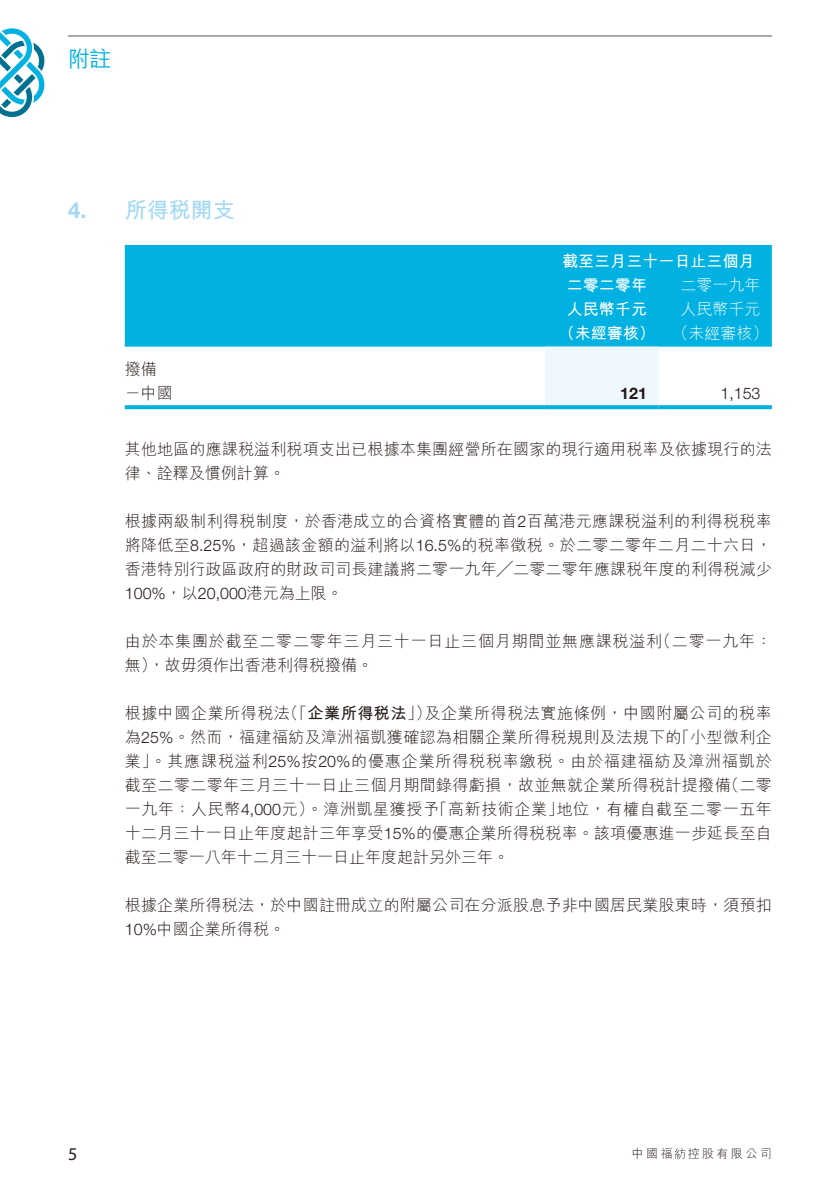
<style>
.page{position:relative;width:840px;height:1191px;background:#fff}
.page>*{position:absolute;margin:0;border:0;box-sizing:border-box;transform-origin:0 0}
.t1{font:22px "M Hei HK Bold E Ten B5 H";color:#a2d9f1}
.t2{font:22px "M Hei HK Medium E Ten B5 H";color:#00b1e1}
.t3{font:18px "Myriad Pro";color:#231916}
.t4{font:16px/24px "M Hei HK Light E Ten B5 H";letter-spacing:.01em;color:#231916}
.t5{font:16px/24px "M Hei HK Light E Ten B5 H";letter-spacing:.05em;color:#231916}
.t6{font:16px/24px "M Hei HK Bold E Ten B5 H";color:#fff}
.t7{font:300 16px "Helvetica Neue LT Std";color:#231916}
.t8{font:16px "M Hei HK Light E Ten B5 H";color:#fff}
.t9{font:700 16px "Helvetica Neue LT Std";color:#231916}
.t10{font:12px "M Hei HK Light E Ten B5 H";letter-spacing:.2em;color:#231916}
.s1{font-family:"Helvetica Neue LT Std";font-weight:700}
.s2{font-family:"M Hei HK Light E Ten B5 H"}
.s3{font-family:"Helvetica Neue LT Std";font-weight:300}
.s4{font-family:"M Hei HK Light E Ten B5 H";font-weight:400}
.s5{font-family:"M Hei HK Bold E Ten B5 H"}
</style>
<div class="page">
<svg style="left:675px;top:1148px;width:10px;height:11px"></svg>
<hr style="left:68px;top:35px;width:703px;height:1px;background:#595857">
<svg style="left:0;top:28px;width:45px;height:89px"></svg>
<div style="left:125px;top:245px;width:646px;height:102px;background:#00b1e1"></div>
<div style="left:545px;top:347px;width:113px;height:58px;background:#eff8fd"></div>
<svg style="left:125px;top:405px;width:419px;height:4px;background:#0db4e2"></svg>
<svg style="left:544px;top:405px;width:114px;height:4px"></svg>
<svg style="left:658px;top:405px;width:113px;height:4px"></svg>
<h1 class="t2" style="left:68px;top:50px;width:45px">附註</h1>
<h1 class="t1" style="left:68px;top:202px;width:168px"><span class="s1">4.</span> 所得稅開支</h1>
<p class="t4" style="left:125px;top:359px;width:49px">撥備－中國</p>
<p class="t6" style="left:562px;top:251px;width:193px">截至三月三十一日止三個月二零二零年</p>
<p class="t8" style="left:680px;top:279px;width:81px">二零一九年</p>
<p class="t6" style="left:566px;top:299px;width:81px">人民幣千元</p>
<p class="t8" style="left:680px;top:303px;width:81px">人民幣千元</p>
<p class="t6" style="left:558px;top:323px;width:211px">（未經審核） <span class="s2">（未經審核）</span></p>
<p class="t9" style="left:620px;top:384px;width:28px">121</p>
<p class="t7" style="left:720px;top:387px;width:42px">1,153</p>
<p class="t4" style="left:125px;top:439px;width:648px">其他地區的應課稅溢利稅項支出已根據本集團經營所在國家的現行適用稅率及依據現行的法律、詮釋及慣例計算。</p>
<p class="t4" style="left:125px;top:511px;width:648px;text-align:justify">根據兩級制利得稅制度，於香港成立的合資格實體的首<span class="s3">2</span>百萬港元應課稅溢利的利得稅稅率將降低至<span class="s3">8.25%</span>，超過該金額的溢利將以<span class="s3">16.5%</span>的稅率徵稅。於二零二零年二月二十六日，香港特別行政區政府的財政司司長建議將二零一九年╱二零二零年應課稅年度的利得稅減少</p>
<p class="t7" style="left:125px;top:588px;width:219px">100%<span class="s4">，以</span>20,000<span class="s4">港元為上限。</span></p>
<p class="t5" style="left:125px;top:631px;width:648px">由於本集團於截至二零二零年三月三十一日止三個月期間並無應課稅溢利（二零一九年：無），故毋須作出香港利得稅撥備。</p>
<p class="t4" style="left:125px;top:703px;width:648px;text-align:justify">根據中國企業所得稅法（「<span class="s5">企業所得稅法</span>」）及企業所得稅法實施條例，中國附屬公司的稅率為<span class="s3">25%</span>。然而，福建福紡及漳洲福凱獲確認為相關企業所得稅規則及法規下的「小型微利企業」。其應課稅溢利<span class="s3">25%</span>按<span class="s3">20%</span>的優惠企業所得稅稅率繳稅。由於福建福紡及漳洲福凱於截至二零二零年三月三十一日止三個月期間錄得虧損，故並無就企業所得稅計提撥備（二零一九年：人民幣<span class="s3">4,000</span>元）。漳洲凱星獲授予「高新技術企業」地位，有權自截至二零一五年十二月三十一日止年度起計三年享受<span class="s3">15%</span>的優惠企業所得稅稅率。該項優惠進一步延長至自截至二零一八年十二月三十一日止年度起計另外三年。</p>
<p class="t4" style="left:125px;top:895px;width:648px">根據企業所得稅法，於中國註冊成立的附屬公司在分派股息予非中國居民業股東時，須預扣<br><span class="s3">10%</span>中國企業所得稅。</p>
<p class="t3" style="left:68px;top:1146px;width:11px">5</p>
<p class="t10" style="left:631px;top:1149px;width:42px">中國福</p>
<p class="t10" style="left:687px;top:1149px;width:85px">控股有限公司</p>
</div>
